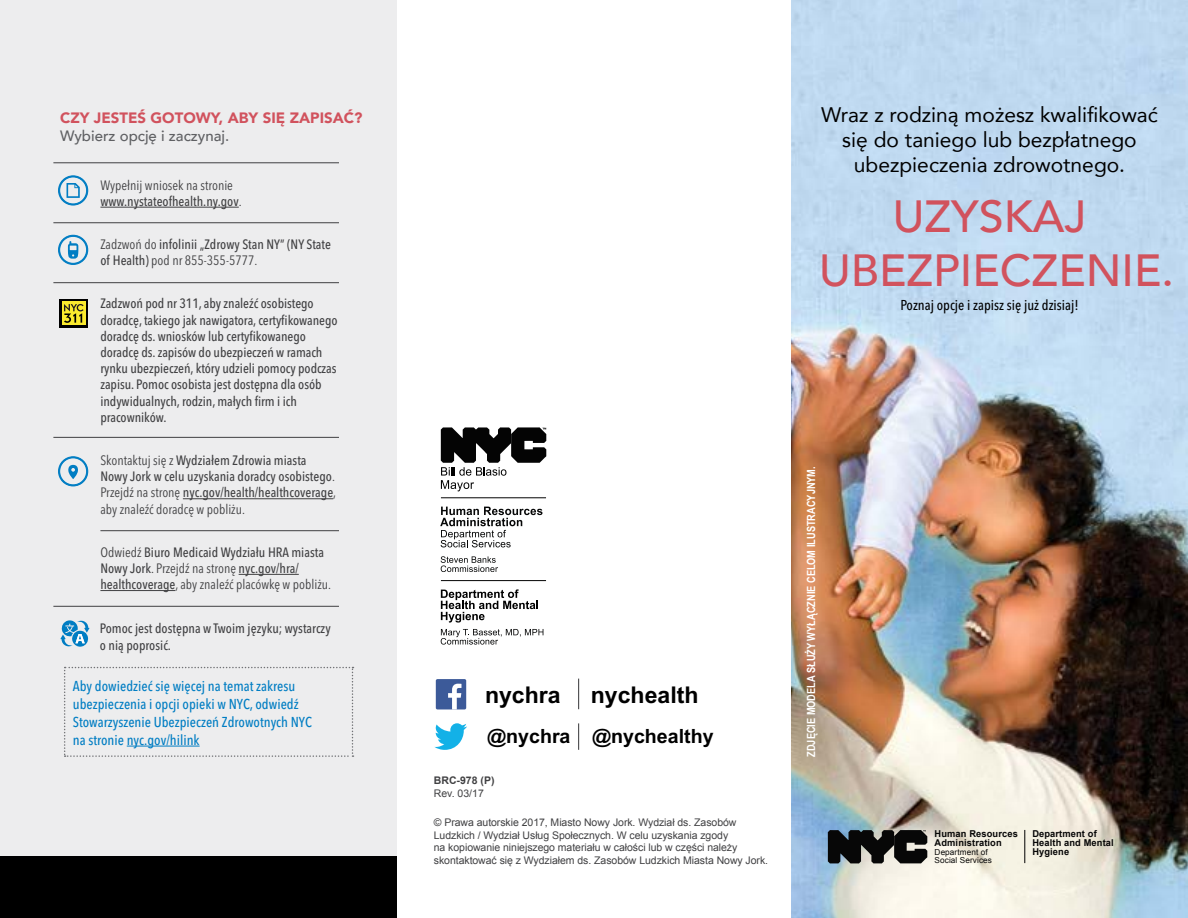
<style>
.page{position:relative;width:1188px;height:918px;background:#fff}
.page>*{position:absolute;margin:0;border:0;box-sizing:border-box;transform-origin:0 0}
.t1{font:500 45px/54px "Avenir";color:#d1525d;text-align:center}
.t2{font:700 23.1px "Arial";color:#000}
.t3{font:21px/25.2px "Avenir";color:#000;text-align:center}
.t4{font:700 19.65px "Arial";color:#000}
.t5{font:900 15px "Avenir";color:#d1525d}
.t6{font:500 15px "Avenir";color:#5f6063}
.t7{font:500 condensed 14.25px/18px "Avenir Next LT Pro";color:#007dc3}
.t8{font:500 condensed 14.25px "Avenir Next LT Pro";color:#000}
.t9{font:500 condensed 13.5px/16.2px "Avenir Next LT Pro";letter-spacing:-.005em;color:#404042}
.t10{font:700 11.25px "Arial Narrow";color:#fff}
.t11{font:10.5px/12.6px "Arial";letter-spacing:-.005em;color:#404042}
.t12{font:700 10.5px "Arial";color:#404042}
.t13{font:700 9.45px/9px "Arial";letter-spacing:.01em;color:#070707}
.t14{font:8.25px/8.1px "Arial";letter-spacing:.01em;color:#070707}
.s1{font-weight:400}
</style>
<div class="page">
<img style="left:791px;top:0;width:397px;height:918px">
<div style="left:0;top:0;width:397px;height:918px;background:#ededee"></div>
<hr style="left:100px;top:207px;width:139px;height:1px;background:#404042">
<hr style="left:183px;top:498px;width:150px;height:1px;background:#404042">
<hr style="left:239px;top:574px;width:60px;height:1px;background:#404042">
<hr style="left:100px;top:590px;width:75px;height:1px;background:#404042">
<svg style="left:828px;top:830px;width:99px;height:34px;background:#343434"></svg>
<hr style="left:1025px;top:830px;width:1px;height:33px;background:#000">
<svg style="left:64px;top:667px;width:289px;height:90px"></svg>
<hr style="left:127px;top:746px;width:73px;height:1px;background:#007dc3">
<svg style="left:60px;top:299px;width:28px;height:29px"></svg>
<div style="left:62px;top:302px;width:23px;height:23px;background:#faea2e"></div>
<svg style="left:64px;top:304px;width:20px;height:19px"></svg>
<hr style="left:53px;top:222px;width:286px;height:1px;background:#404042">
<hr style="left:53px;top:282px;width:286px;height:1px;background:#404042">
<hr style="left:53px;top:437px;width:286px;height:1px;background:#404042">
<hr style="left:100px;top:530px;width:239px;height:1px;background:#404042">
<hr style="left:53px;top:163px;width:286px;height:1px;background:#404042">
<hr style="left:53px;top:606px;width:286px;height:1px;background:#404042">
<svg style="left:58px;top:175px;width:30px;height:30px"></svg>
<svg style="left:58px;top:456px;width:30px;height:30px"></svg>
<svg style="left:58px;top:235px;width:30px;height:30px"></svg>
<div style="left:0;top:857px;width:397px;height:61px;background:#000"></div>
<hr style="left:441px;top:498px;width:105px;height:1px;background:#040404">
<hr style="left:441px;top:580px;width:105px;height:1px;background:#040404">
<svg style="left:441px;top:427px;width:105px;height:64px"></svg>
<svg style="left:440px;top:507px;width:102px;height:40px"></svg>
<svg style="left:441px;top:556px;width:57px;height:16px"></svg>
<svg style="left:441px;top:629px;width:102px;height:16px"></svg>
<svg style="left:441px;top:589px;width:97px;height:34px"></svg>
<svg style="left:60px;top:620px;width:30px;height:27px"></svg>
<svg style="left:578px;top:723px;width:1px;height:27px"></svg>
<hr style="left:578px;top:679px;width:1px;height:30px;background:#404042">
<svg style="left:434px;top:723px;width:33px;height:27px"></svg>
<div style="left:436px;top:679px;width:30px;height:30px;background:#3c5a99;border-radius:2px"></div>
<svg style="left:448px;top:684px;width:13px;height:25px"></svg>
<p class="t5" style="left:60px;top:105px;width:304px">CZY JESTEŚ GOTOWY, ABY SIĘ ZAPISAĆ?</p>
<p class="t6" style="left:60px;top:122px;width:171px">Wybierz opcję i zaczynaj.</p>
<p class="t9" style="left:100px;top:177px;width:143px"><span class="s1">Wypełnij wniosek na stronie </span>www.nystateofhealth.ny.gov<span class="s1">.</span></p>
<p class="t9" style="left:100px;top:236px;width:232px"><span class="s1">Zadzwoń do</span> infolinii „Zdrowy Stan NY” (NY State of Health) <span class="s1">pod nr 855-355-5777.</span></p>
<p class="t9" style="left:100px;top:296px;width:239px">Zadzwoń pod nr 311, aby znaleźć osobistego doradcę, takiego jak nawigatora, certyfikowanego doradcę ds. wniosków lub certyfikowanego doradcę ds. zapisów do ubezpieczeń w ramach rynku ubezpieczeń, który udzieli pomocy podczas zapisu. Pomoc osobista jest dostępna dla osób indywidualnych, rodzin, małych firm i ich pracowników.</p>
<p class="t9" style="left:100px;top:452px;width:237px"><span class="s1">Skontaktuj się z</span> Wydziałem Zdrowia miasta Nowy Jork w celu uzyskania doradcy osobistego<span class="s1">.<br>Przejdź na stronę</span> nyc.gov/health/healthcoverage<span class="s1">, aby znaleźć doradcę w pobliżu.</span></p>
<p class="t9" style="left:100px;top:544px;width:232px"><span class="s1">Odwiedź</span> Biuro Medicaid Wydziału HRA miasta<br>Nowy Jork<span class="s1">. Przejdź na stronę</span> nyc.gov/hra/ healthcoverage<span class="s1">, aby znaleźć placówkę w pobliżu.</span></p>
<p class="t9" style="left:100px;top:621px;width:232px">Pomoc jest dostępna w Twoim języku; wystarczy o nią poprosić.</p>
<p class="t7" style="left:73px;top:677px;width:241px">Aby dowiedzieć się więcej na temat zakresu ubezpieczenia i opcji opieki w NYC, odwiedź Stowarzyszenie Ubezpieczeń Zdrowotnych NYC na stronie nyc.gov/hilink</p>
<h3 class="t3" style="left:821px;top:101px;width:338px">Wraz z rodziną możesz kwalifikować się do taniego lub bezpłatnego ubezpieczenia zdrowotnego.</h3>
<h1 class="t1" style="left:819px;top:187px;width:357px">UZYSKAJ<br>UBEZPIECZENIE.</h1>
<p class="t8" style="left:900px;top:296px;width:180px">Poznaj opcje i zapisz się już dzisiaj!</p>
<h2 class="t2" style="left:485px;top:679px;width:77px">nychra</h2>
<h2 class="t2" style="left:591px;top:679px;width:109px">nychealth</h2>
<h3 class="t4" style="left:487px;top:723px;width:228px">@nychra @nychealthy</h3>
<p class="t12" style="left:434px;top:774px;width:62px">BRC-978 (P)</p>
<p class="t11" style="left:434px;top:787px;width:52px">Rev. 03/17</p>
<p class="t11" style="left:434px;top:816px;width:336px">© Prawa autorskie 2017, Miasto Nowy Jork. Wydział ds. Zasobów Ludzkich / Wydział Usług Społecznych. W celu uzyskania zgody<br>na kopiowanie niniejszego materiału w całości lub w części należy skontaktować się z Wydziałem ds. Zasobów Ludzkich Miasta Nowy Jork.</p>
<p class="t10" style="left:803px;top:757px;width:292px;rotate:-90deg">ZDJĘCIE MODELA SŁUŻY WYŁĄCZNIE CELOM ILUSTRACYJNYM.</p>
<p class="t13" style="left:935px;top:829px;width:85px">Human Resources<br>Administration</p>
<p class="t14" style="left:935px;top:848px;width:59px">Department of<br>Social Services</p>
<p class="t13" style="left:1032px;top:829px;width:83px">Department of<br>Health and Mental<br>Hygiene</p>
</div>
